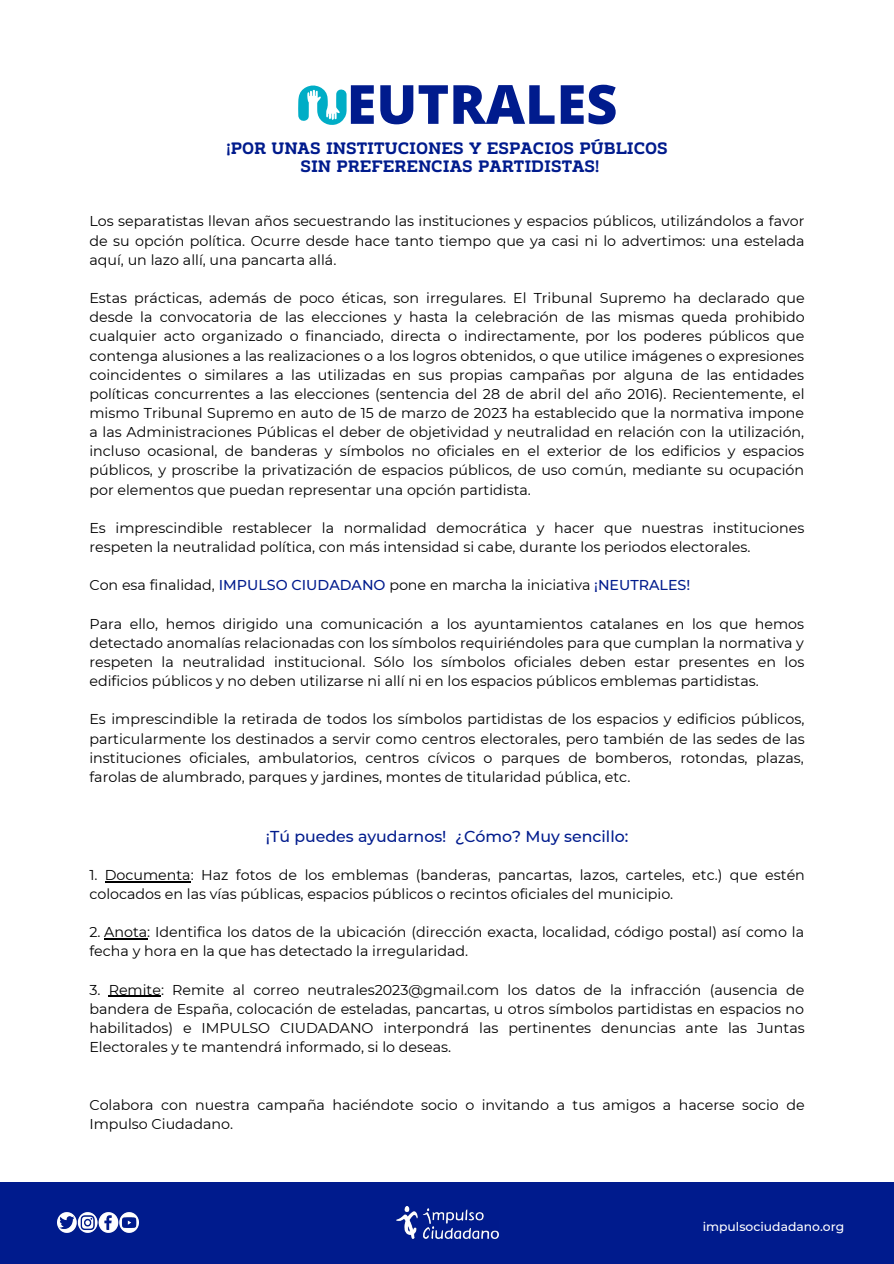
<style>
.page{position:relative;width:894px;height:1264px;background:#fff}
.page>*{position:absolute;margin:0;border:0;box-sizing:border-box;transform-origin:0 0}
.t1{font:800 54px "Open Sans";color:#001b8d}
.t2{font:600 18.3px/18.3px "Monradok";color:#001b8d;text-align:center}
.t3{font:500 15.75px "Montserrat";color:#001b8d}
.t4{font:14.25px/19.2px "Montserrat";color:#000;text-align:justify}
.t5{font:500 12.3px "Montserrat";color:#fff}
.s1{font-weight:500;color:#001b8d}
</style>
<div class="page">
<hr style="left:105px;top:881px;width:86px;height:1px;background:#000">
<hr style="left:104px;top:938px;width:43px;height:1px;background:#000">
<hr style="left:109px;top:995px;width:52px;height:1px;background:#000">
<svg style="left:298px;top:85px;width:48px;height:40px"></svg>
<div style="left:0;top:1181px;width:893px;height:82px;background:#001b8d"></div>
<img style="left:396px;top:1206px;width:102px;height:32px">
<img style="left:57px;top:1212px;width:81px;height:21px">
<h1 class="t1" style="left:346px;top:66px;width:272px">EUTRALES</h1>
<p class="t2" style="left:226px;top:138px;width:443px">¡POR UNAS INSTITUCIONES Y ESPACIOS PÚBLICOS<br>SIN PREFERENCIAS PARTIDISTAS!</p>
<p class="t4" style="left:89px;top:212px;width:716px">Los separatistas llevan años secuestrando las instituciones y espacios públicos, utilizándolos a favor de su opción política. Ocurre desde hace tanto tiempo que ya casi ni lo advertimos: una estelada aquí, un lazo allí, una pancarta allá.</p>
<p class="t4" style="left:89px;top:288px;width:716px">Estas prácticas, además de poco éticas, son irregulares. El Tribunal Supremo ha declarado que desde la convocatoria de las elecciones y hasta la celebración de las mismas queda prohibido cualquier acto organizado o financiado, directa o indirectamente, por los poderes públicos que contenga alusiones a las realizaciones o a los logros obtenidos, o que utilice imágenes o expresiones coincidentes o similares a las utilizadas en sus propias campañas por alguna de las entidades políticas concurrentes a las elecciones (sentencia del 28 de abril del año 2016). Recientemente, el mismo Tribunal Supremo en auto de 15 de marzo de 2023 ha establecido que la normativa impone a las Administraciones Públicas el deber de objetividad y neutralidad en relación con la utilización, incluso ocasional, de banderas y símbolos no oficiales en el exterior de los edificios y espacios públicos, y proscribe la privatización de espacios públicos, de uso común, mediante su ocupación por elementos que puedan representar una opción partidista.</p>
<p class="t4" style="left:89px;top:518px;width:716px">Es imprescindible restablecer la normalidad democrática y hacer que nuestras instituciones respeten la neutralidad política, con más intensidad si cabe, durante los periodos electorales.</p>
<p class="t4" style="left:89px;top:575px;width:602px">Con esa finalidad, <span class="s1">IMPULSO CIUDADANO</span> pone en marcha la iniciativa <span class="s1">¡NEUTRALES!</span></p>
<p class="t4" style="left:89px;top:614px;width:716px">Para ello, hemos dirigido una comunicación a los ayuntamientos catalanes en los que hemos detectado anomalías relacionadas con los símbolos requiriéndoles para que cumplan la normativa y respeten la neutralidad institucional. Sólo los símbolos oficiales deben estar presentes en los edificios públicos y no deben utilizarse ni allí ni en los espacios públicos emblemas partidistas.</p>
<p class="t4" style="left:89px;top:709px;width:716px">Es imprescindible la retirada de todos los símbolos partidistas de los espacios y edificios públicos, particularmente los destinados a servir como centros electorales, pero también de las sedes de las instituciones oficiales, ambulatorios, centros cívicos o parques de bomberos, rotondas, plazas, farolas de alumbrado, parques y jardines, montes de titularidad pública, etc.</p>
<p class="t3" style="left:266px;top:826px;width:364px">¡Tú puedes ayudarnos! ¿Cómo? Muy sencillo:</p>
<p class="t4" style="left:89px;top:865px;width:716px">1. Documenta: Haz fotos de los emblemas (banderas, pancartas, lazos, carteles, etc.) que estén colocados en las vías públicas, espacios públicos o recintos oficiales del municipio.</p>
<p class="t4" style="left:89px;top:922px;width:716px">2. Anota: Identifica los datos de la ubicación (dirección exacta, localidad, código postal) así como la fecha y hora en la que has detectado la irregularidad.</p>
<p class="t4" style="left:89px;top:980px;width:716px">3. Remite: Remite al correo neutrales2023@gmail.com los datos de la infracción (ausencia de bandera de España, colocación de esteladas, pancartas, u otros símbolos partidistas en espacios no habilitados) e IMPULSO CIUDADANO interpondrá las pertinentes denuncias ante las Juntas Electorales y te mantendrá informado, si lo deseas.</p>
<p class="t4" style="left:89px;top:1094px;width:716px">Colabora con nuestra campaña haciéndote socio o invitando a tus amigos a hacerse socio de<br>Impulso Ciudadano.</p>
<p class="t5" style="left:702px;top:1219px;width:143px">impulsociudadano.org</p>
</div>
